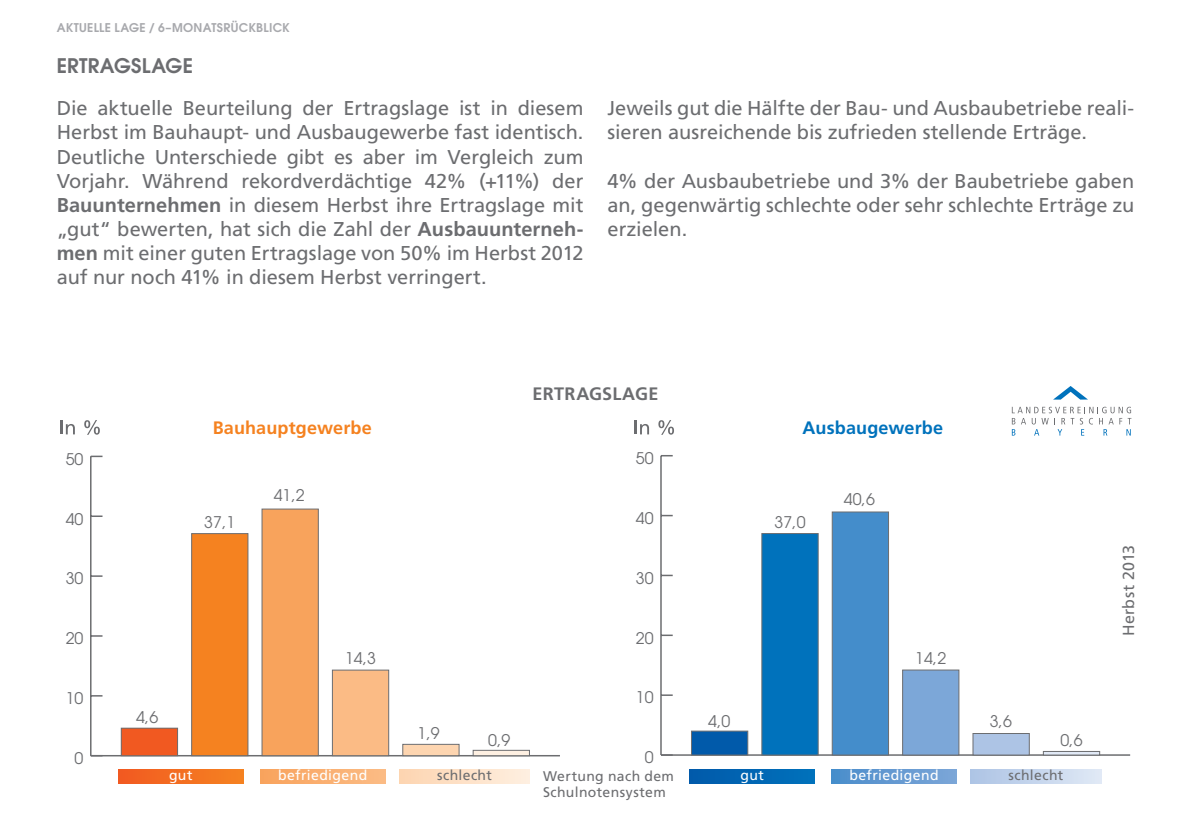
<style>
.page{position:relative;width:1191px;height:840px;background:#fff}
.page>*{position:absolute;margin:0;border:0;box-sizing:border-box;transform-origin:0 0}
.t1{font:20px/24px "Frutiger";color:#6c6d70;text-align:justify}
.t2{font:600 20px "Avant Garde";letter-spacing:.01em;color:#6c6d70}
.t3{font:700 18px "Frutiger";letter-spacing:.01em;color:#f58220}
.t4{font:700 18px "Frutiger";letter-spacing:.01em;color:#0072bc}
.t5{font:700 18px "Frutiger";letter-spacing:.015em;color:#6c6d70}
.t6{font:16px "Avant Garde";color:#6c6d70}
.t7{font:16px "Frutiger";letter-spacing:.025em;color:#6c6d70}
.t8{font:14px/16.8px "Frutiger";letter-spacing:.025em;color:#6c6d70}
.t9{font:14px "Frutiger";letter-spacing:.03em;color:#fff}
.t10{font:600 12px "Avant Garde";letter-spacing:.025em;color:#a8a9ad}
.s1{font-weight:700}
</style>
<div class="page">
<svg style="left:1054px;top:386px;width:33px;height:13px"></svg>
<svg style="left:1011px;top:406px;width:120px;height:29px"></svg>
<svg style="left:60px;top:420px;width:15px;height:14px"></svg>
<svg style="left:84px;top:420px;width:16px;height:14px"></svg>
<svg style="left:634px;top:420px;width:15px;height:14px"></svg>
<svg style="left:658px;top:420px;width:16px;height:14px"></svg>
<hr style="left:91px;top:754px;width:469px;height:2px;background:#6c6d70">
<hr style="left:90px;top:456px;width:1px;height:299px;background:#6c6d70">
<svg style="left:91px;top:694px;width:11px;height:2px"></svg>
<svg style="left:91px;top:455px;width:11px;height:2px"></svg>
<svg style="left:472px;top:749px;width:58px;height:6px"></svg>
<div style="left:402px;top:743px;width:57px;height:12px;background:#fdd5b0;border:1px solid #6c6d70"></div>
<div style="left:332px;top:669px;width:57px;height:86px;background:#fbbb85;border:1px solid #6c6d70"></div>
<div style="left:261px;top:508px;width:58px;height:247px;background:#f8a35c;border:1px solid #6c6d70"></div>
<div style="left:191px;top:533px;width:57px;height:222px;background:#f58220;border:1px solid #6c6d70"></div>
<div style="left:121px;top:727px;width:57px;height:28px;background:#f15921"></div>
<div style="left:121px;top:727px;width:57px;height:28px;border:1px solid #6c6d70"></div>
<hr style="left:661px;top:753px;width:469px;height:2px;background:#6c6d70">
<hr style="left:660px;top:455px;width:1px;height:299px;background:#6c6d70">
<svg style="left:661px;top:753px;width:11px;height:2px"></svg>
<svg style="left:661px;top:574px;width:11px;height:2px"></svg>
<svg style="left:661px;top:514px;width:11px;height:2px"></svg>
<svg style="left:1042px;top:751px;width:58px;height:4px"></svg>
<div style="left:972px;top:732px;width:57px;height:23px;background:#adc4e5;border:1px solid #6c6d70"></div>
<div style="left:902px;top:669px;width:57px;height:86px;background:#7ca7d8;border:1px solid #6c6d70"></div>
<div style="left:831px;top:511px;width:58px;height:244px;background:#448dcb;border:1px solid #6c6d70"></div>
<div style="left:761px;top:532px;width:57px;height:223px;background:#0072bc;border:1px solid #6c6d70"></div>
<div style="left:691px;top:730px;width:57px;height:25px;background:#015aaa;border:1px solid #6c6d70"></div>
<svg style="left:118px;top:769px;width:125px;height:13px;background:#f36d20"></svg>
<svg style="left:260px;top:769px;width:125px;height:13px;background:#f9af70"></svg>
<svg style="left:399px;top:769px;width:131px;height:13px;background:#fde1c8"></svg>
<div style="left:690px;top:768px;width:124px;height:14px;background:#0165b3"></div>
<svg style="left:831px;top:769px;width:125px;height:13px;background:#6299d1"></svg>
<svg style="left:970px;top:769px;width:131px;height:13px;background:#c6d5ec"></svg>
<p class="t10" style="left:57px;top:20px;width:234px">AKTUELLE LAGE / 6–MONATSRÜCKBLICK</p>
<p class="t2" style="left:57px;top:52px;width:138px">ERTRAGSLAGE</p>
<p class="t1" style="left:57px;top:96px;width:528px">Die aktuelle Beurteilung der Ertragslage ist in diesem Herbst im Bauhaupt- und Ausbaugewerbe fast identisch.<br>Deutliche Unterschiede gibt es aber im Vergleich zum Vorjahr. Während rekordverdächtige 42% (+11%) der <span class="s1">Bauunternehmen</span> in diesem Herbst ihre Ertragslage mit „gut“ bewerten, hat sich die Zahl der <span class="s1">Ausbauunterneh&shy;men</span> mit einer guten Ertragslage von 50% im Herbst 2012 auf nur noch 41% in diesem Herbst verringert.</p>
<p class="t1" style="left:607px;top:96px;width:528px">Jeweils gut die Hälfte der Bau- und Ausbaubetriebe reali&shy;sieren ausreichende bis zufrieden stellende Erträge.</p>
<p class="t1" style="left:607px;top:168px;width:528px">4% der Ausbaubetriebe und 3% der Baubetriebe gaben an, gegenwärtig schlechte oder sehr schlechte Erträge zu erzielen.</p>
<p class="t5" style="left:532px;top:383px;width:127px">ERTRAGSLAGE</p>
<p class="t3" style="left:213px;top:417px;width:161px">Bauhauptgewerbe</p>
<p class="t4" style="left:802px;top:417px;width:142px">Ausbaugewerbe</p>
<p class="t6" style="left:66px;top:449px;width:19px">50</p>
<p class="t6" style="left:636px;top:448px;width:19px">50</p>
<p class="t6" style="left:274px;top:485px;width:33px">41,2</p>
<p class="t6" style="left:844px;top:489px;width:33px">40,6</p>
<p class="t6" style="left:66px;top:509px;width:19px">40</p>
<p class="t6" style="left:204px;top:512px;width:33px">37,1</p>
<p class="t6" style="left:636px;top:508px;width:19px">40</p>
<p class="t6" style="left:774px;top:512px;width:33px">37,0</p>
<p class="t6" style="left:66px;top:568px;width:19px">30</p>
<p class="t6" style="left:66px;top:628px;width:19px">20</p>
<p class="t6" style="left:636px;top:568px;width:19px">30</p>
<p class="t6" style="left:636px;top:628px;width:19px">20</p>
<p class="t7" style="left:1119px;top:636px;width:93px;rotate:-90deg">Herbst 2013</p>
<p class="t6" style="left:345px;top:648px;width:33px">14,3</p>
<p class="t6" style="left:915px;top:648px;width:33px">14,2</p>
<p class="t6" style="left:66px;top:688px;width:19px">10</p>
<p class="t6" style="left:636px;top:687px;width:19px">10</p>
<p class="t6" style="left:136px;top:707px;width:24px">4,6</p>
<p class="t6" style="left:989px;top:711px;width:24px">3,6</p>
<p class="t6" style="left:708px;top:711px;width:24px">4,0</p>
<p class="t6" style="left:417px;top:723px;width:24px">1,9</p>
<p class="t6" style="left:488px;top:730px;width:24px">0,9</p>
<p class="t6" style="left:1060px;top:730px;width:24px">0,6</p>
<p class="t6" style="left:75px;top:748px;width:10px">0</p>
<p class="t6" style="left:645px;top:747px;width:10px">0</p>
<p class="t9" style="left:169px;top:766px;width:25px">gut</p>
<p class="t9" style="left:278px;top:766px;width:91px">befriedigend</p>
<p class="t8" style="left:437px;top:766px;width:56px">schlecht</p>
<p class="t9" style="left:740px;top:766px;width:25px">gut</p>
<p class="t9" style="left:849px;top:766px;width:91px">befriedigend</p>
<p class="t8" style="left:1008px;top:766px;width:56px">schlecht</p>
<p class="t8" style="left:543px;top:766px;width:133px">Wertung nach dem<br>Schulnotensystem</p>
</div>
